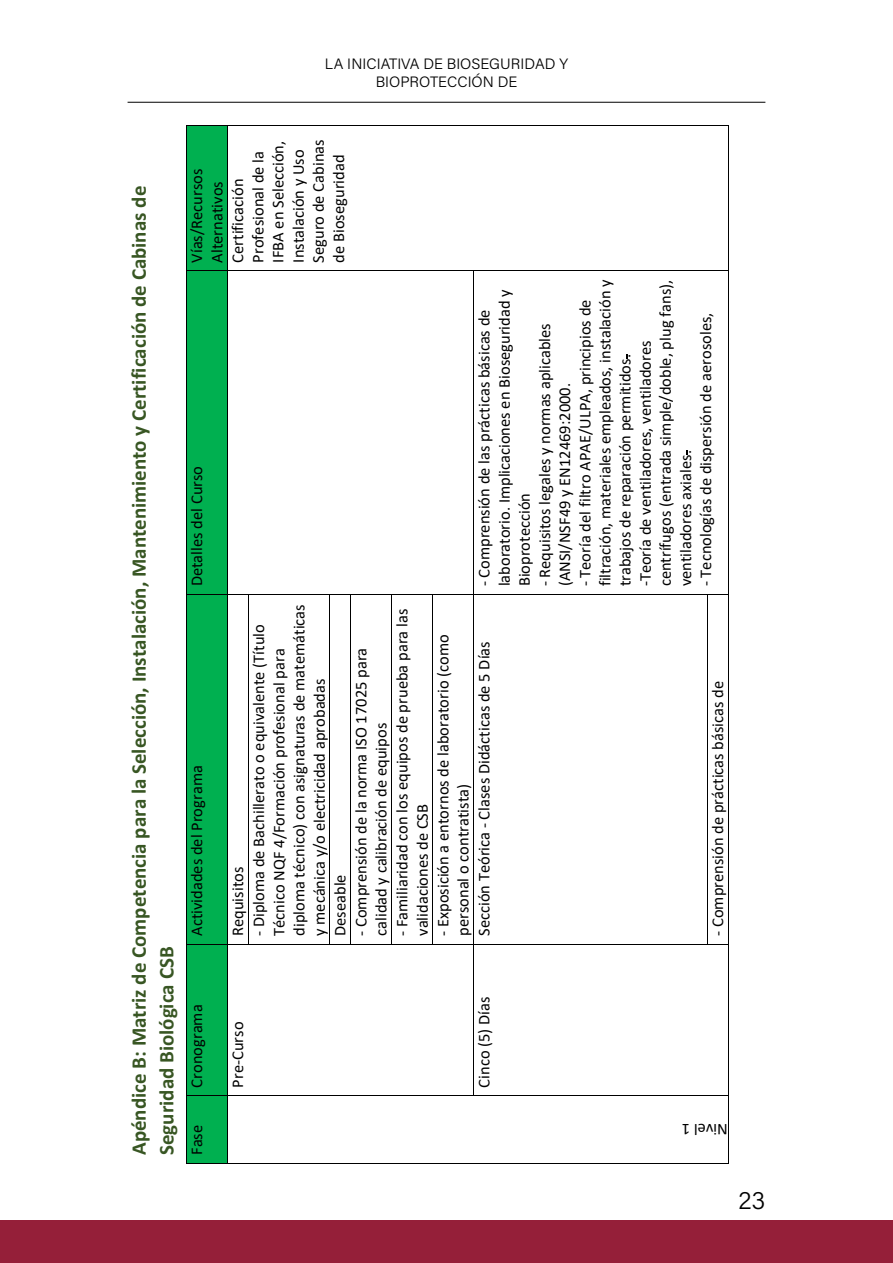
<style>
.page{position:relative;width:893px;height:1263px;background:#fff}
.page>*{position:absolute;margin:0;border:0;box-sizing:border-box;transform-origin:0 0}
.t1{font:300 25.5px "Acumin Pro";color:#000}
.t2{font:700 21px/27.6px "Calibri";color:#385623}
.t3{font:16.5px/20.1px "Calibri";color:#000}
.t4{font:300 15px/18px "Acumin Pro";color:#000;text-align:center}
</style>
<div class="page">
<hr style="left:128px;top:102px;width:637px;height:1px;background:#000">
<div style="left:0;top:1220px;width:893px;height:43px;background:#951f39"></div>
<div style="left:187px;top:1155px;width:20px;height:8px;background:#00b050"></div>
<div style="left:187px;top:1096px;width:20px;height:8px;background:#00b050"></div>
<div style="left:207px;top:1096px;width:20px;height:67px;background:#00b050"></div>
<div style="left:187px;top:1104px;width:20px;height:51px;background:#00b050"></div>
<div style="left:187px;top:1087px;width:20px;height:8px;background:#00b050"></div>
<div style="left:187px;top:944px;width:20px;height:8px;background:#00b050"></div>
<div style="left:207px;top:944px;width:20px;height:151px;background:#00b050"></div>
<div style="left:187px;top:952px;width:20px;height:135px;background:#00b050"></div>
<div style="left:187px;top:936px;width:20px;height:8px;background:#00b050"></div>
<div style="left:187px;top:595px;width:20px;height:8px;background:#00b050"></div>
<div style="left:207px;top:595px;width:20px;height:349px;background:#00b050"></div>
<div style="left:187px;top:603px;width:20px;height:333px;background:#00b050"></div>
<div style="left:187px;top:586px;width:20px;height:8px;background:#00b050"></div>
<div style="left:187px;top:271px;width:20px;height:8px;background:#00b050"></div>
<div style="left:207px;top:271px;width:20px;height:323px;background:#00b050"></div>
<div style="left:187px;top:279px;width:20px;height:307px;background:#00b050"></div>
<div style="left:187px;top:263px;width:40px;height:7px;background:#00b050"></div>
<div style="left:187px;top:126px;width:40px;height:8px;background:#00b050"></div>
<div style="left:187px;top:134px;width:20px;height:129px;background:#00b050"></div>
<div style="left:207px;top:134px;width:20px;height:129px;background:#00b050"></div>
<hr style="left:186px;top:1096px;width:1px;height:67px;background:#000">
<hr style="left:186px;top:944px;width:1px;height:151px;background:#000">
<hr style="left:186px;top:595px;width:1px;height:349px;background:#000">
<hr style="left:186px;top:271px;width:1px;height:323px;background:#000">
<hr style="left:186px;top:126px;width:1px;height:144px;background:#000">
<hr style="left:187px;top:1163px;width:40px;height:1px;background:#000">
<hr style="left:187px;top:1095px;width:40px;height:1px;background:#000">
<hr style="left:187px;top:944px;width:40px;height:1px;background:#000">
<hr style="left:187px;top:594px;width:40px;height:1px;background:#000">
<hr style="left:187px;top:270px;width:40px;height:1px;background:#000">
<hr style="left:187px;top:125px;width:40px;height:1px;background:#000">
<hr style="left:227px;top:1096px;width:1px;height:67px;background:#000">
<hr style="left:227px;top:944px;width:1px;height:151px;background:#000">
<hr style="left:227px;top:595px;width:1px;height:349px;background:#000">
<hr style="left:227px;top:271px;width:1px;height:323px;background:#000">
<hr style="left:227px;top:126px;width:1px;height:144px;background:#000">
<svg style="left:227px;top:1163px;width:22px;height:1px"></svg>
<svg style="left:227px;top:1095px;width:22px;height:1px"></svg>
<svg style="left:228px;top:944px;width:21px;height:1px"></svg>
<hr style="left:248px;top:595px;width:1px;height:349px;background:#000">
<svg style="left:227px;top:594px;width:22px;height:1px"></svg>
<svg style="left:227px;top:270px;width:22px;height:1px"></svg>
<svg style="left:227px;top:125px;width:22px;height:1px"></svg>
<hr style="left:249px;top:1163px;width:80px;height:1px;background:#000">
<hr style="left:249px;top:1095px;width:80px;height:1px;background:#000">
<hr style="left:249px;top:944px;width:80px;height:1px;background:#000">
<hr style="left:249px;top:594px;width:80px;height:1px;background:#000">
<hr style="left:249px;top:270px;width:80px;height:1px;background:#000">
<hr style="left:249px;top:125px;width:80px;height:1px;background:#000">
<hr style="left:329px;top:595px;width:1px;height:349px;background:#000">
<svg style="left:329px;top:1163px;width:22px;height:1px"></svg>
<svg style="left:329px;top:1095px;width:22px;height:1px"></svg>
<svg style="left:329px;top:944px;width:22px;height:1px"></svg>
<hr style="left:350px;top:595px;width:1px;height:349px;background:#000">
<svg style="left:329px;top:594px;width:22px;height:1px"></svg>
<svg style="left:329px;top:270px;width:22px;height:1px"></svg>
<svg style="left:329px;top:125px;width:22px;height:1px"></svg>
<hr style="left:351px;top:1163px;width:40px;height:1px;background:#000">
<hr style="left:351px;top:1095px;width:40px;height:1px;background:#000">
<hr style="left:351px;top:944px;width:40px;height:1px;background:#000">
<hr style="left:351px;top:594px;width:40px;height:1px;background:#000">
<hr style="left:351px;top:270px;width:40px;height:1px;background:#000">
<hr style="left:351px;top:125px;width:40px;height:1px;background:#000">
<hr style="left:391px;top:595px;width:1px;height:349px;background:#000">
<hr style="left:392px;top:1163px;width:40px;height:1px;background:#000">
<hr style="left:392px;top:1095px;width:40px;height:1px;background:#000">
<hr style="left:392px;top:944px;width:40px;height:1px;background:#000">
<hr style="left:392px;top:594px;width:40px;height:1px;background:#000">
<hr style="left:392px;top:270px;width:40px;height:1px;background:#000">
<hr style="left:392px;top:125px;width:40px;height:1px;background:#000">
<hr style="left:432px;top:595px;width:1px;height:349px;background:#000">
<hr style="left:433px;top:1163px;width:40px;height:1px;background:#000">
<hr style="left:433px;top:1095px;width:40px;height:1px;background:#000">
<hr style="left:433px;top:944px;width:40px;height:1px;background:#000">
<hr style="left:433px;top:594px;width:40px;height:1px;background:#000">
<hr style="left:433px;top:270px;width:40px;height:1px;background:#000">
<hr style="left:433px;top:125px;width:40px;height:1px;background:#000">
<hr style="left:473px;top:944px;width:1px;height:151px;background:#000">
<hr style="left:473px;top:595px;width:1px;height:349px;background:#000">
<hr style="left:473px;top:271px;width:1px;height:323px;background:#000">
<hr style="left:474px;top:1163px;width:233px;height:1px;background:#000">
<hr style="left:474px;top:1095px;width:233px;height:1px;background:#000">
<hr style="left:474px;top:944px;width:233px;height:1px;background:#000">
<hr style="left:474px;top:594px;width:233px;height:1px;background:#000">
<hr style="left:474px;top:270px;width:233px;height:1px;background:#000">
<hr style="left:474px;top:125px;width:233px;height:1px;background:#000">
<hr style="left:707px;top:595px;width:1px;height:349px;background:#000">
<svg style="left:707px;top:1163px;width:22px;height:1px"></svg>
<hr style="left:728px;top:1096px;width:1px;height:67px;background:#000">
<svg style="left:707px;top:1095px;width:22px;height:1px"></svg>
<hr style="left:728px;top:944px;width:1px;height:151px;background:#000">
<svg style="left:707px;top:944px;width:21px;height:1px"></svg>
<hr style="left:728px;top:595px;width:1px;height:349px;background:#000">
<svg style="left:707px;top:594px;width:22px;height:1px"></svg>
<hr style="left:728px;top:271px;width:1px;height:323px;background:#000">
<svg style="left:707px;top:270px;width:22px;height:1px"></svg>
<hr style="left:728px;top:126px;width:1px;height:144px;background:#000">
<svg style="left:707px;top:125px;width:22px;height:1px"></svg>
<p class="t4" style="left:325px;top:54px;width:245px">LA INICIATIVA DE BIOSEGURIDAD Y<br>BIOPROTECCIÓN DE</p>
<p class="t2" style="left:125px;top:1155px;width:971px;rotate:-90deg">Apéndice B: Matriz de Competencia para la Selección, Instalación, Mantenimiento y Certificación de Cabinas de<br>Seguridad Biológica CSB</p>
<p class="t3" style="left:186px;top:263px;width:95px;rotate:-90deg">Vías/Recursos<br>Alternativos</p>
<p class="t3" style="left:186px;top:586px;width:122px;rotate:-90deg">Detalles del Curso</p>
<p class="t3" style="left:186px;top:936px;width:172px;rotate:-90deg">Actividades del Programa</p>
<p class="t3" style="left:227px;top:263px;width:125px;rotate:-90deg">Certificación<br>Profesional de la<br>IFBA en Selección,<br>Instalación y Uso<br>Seguro de Cabinas de Bioseguridad</p>
<p class="t3" style="left:248px;top:936px;width:333px;rotate:-90deg">- Diploma de Bachillerato o equivalente (Título Técnico NQF 4/Formación profesional para diploma técnico) con asignaturas de matemáticas y mecánica y/o electricidad aprobadas<br>Deseable</p>
<p class="t3" style="left:227px;top:936px;width:71px;rotate:-90deg">Requisitos</p>
<p class="t3" style="left:392px;top:936px;width:328px;rotate:-90deg">- Familiaridad con los equipos de prueba para las validaciones de CSB</p>
<p class="t3" style="left:351px;top:936px;width:290px;rotate:-90deg">- Comprensión de la norma ISO 17025 para calidad y calibración de equipos</p>
<p class="t3" style="left:574px;top:586px;width:309px;rotate:-90deg">- Teoría del filtro APAE/ULPA, principios de filtración, materiales empleados, instalación y trabajos de reparación permitidos.<br>-Teoría de ventiladores, ventiladores centrífugos (entrada simple/doble, plug fans), ventiladores axiales.</p>
<p class="t3" style="left:474px;top:586px;width:298px;rotate:-90deg">- Comprensión de las prácticas básicas de laboratorio. Implicaciones en Bioseguridad y<br>Bioprotección</p>
<p class="t3" style="left:534px;top:586px;width:265px;rotate:-90deg">- Requisitos legales y normas aplicables (ANSI/NSF49 y EN12469:2000.</p>
<p class="t3" style="left:695px;top:586px;width:275px;rotate:-90deg">- Tecnologías de dispersión de aerosoles,</p>
<p class="t3" style="left:433px;top:936px;width:303px;rotate:-90deg">- Exposición a entornos de laboratorio (como personal o contratista)</p>
<p class="t3" style="left:474px;top:936px;width:296px;rotate:-90deg">Sección Teórica - Clases Didácticas de 5 Días</p>
<p class="t3" style="left:707px;top:936px;width:256px;rotate:-90deg">- Comprensión de prácticas básicas de</p>
<p class="t3" style="left:186px;top:1087px;width:85px;rotate:-90deg">Cronograma</p>
<p class="t3" style="left:186px;top:1155px;width:32px;rotate:-90deg">Fase</p>
<p class="t3" style="left:227px;top:1087px;width:67px;rotate:-90deg">Pre-Curso</p>
<p class="t3" style="left:474px;top:1087px;width:92px;rotate:-90deg">Cinco (5) Días</p>
<p class="t3" style="left:728px;top:1140px;width:47px;rotate:-180deg">Nivel 1</p>
<h1 class="t1" style="left:739px;top:1183px;width:28px">23</h1>
</div>
